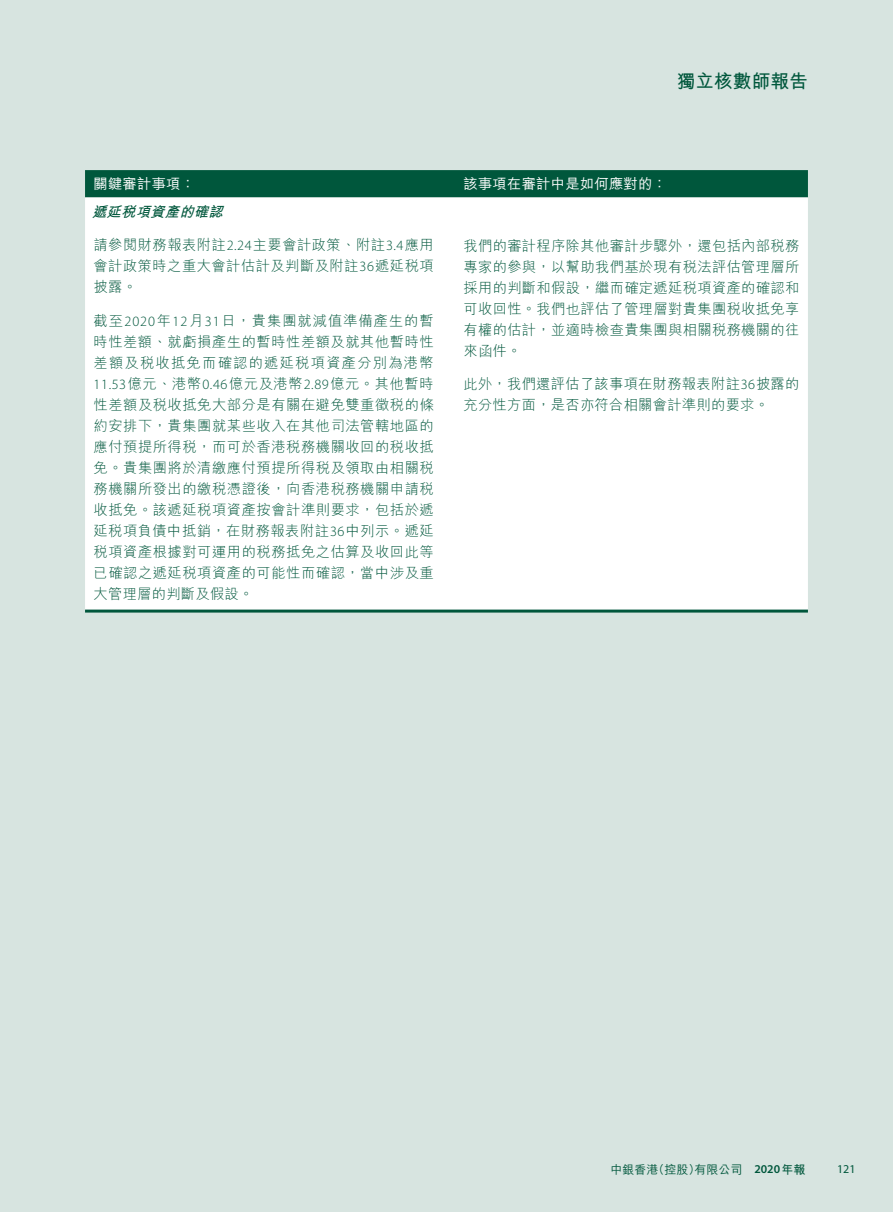
<style>
.page{position:relative;width:893px;height:1212px;background:#d7e4e0}
.page>*{position:absolute;margin:0;border:0;box-sizing:border-box;transform-origin:0 0}
.t1{font:700 18.75px "M Hei HK";color:#00573c}
.t2{font:300 14.25px/21px "M Hei HK";letter-spacing:.025em;color:#00573c;text-align:justify}
.t3{font:500 14.25px "M Hei HK";letter-spacing:.02em;color:#fff}
.t4{font:italic 700 14.25px "M Hei HK";color:#00573c}
.t5{font:500 12px "M Hei HK";color:#00573c}
.t6{font:12px "Myriad Pro";color:#00573c}
.s1{font-family:"Myriad Pro"}
.s2{font-family:"Myriad Pro";font-weight:600}
.s3{font-weight:700}
</style>
<div class="page">
<div style="left:85px;top:170px;width:723px;height:27px;background:#00573c"></div>
<div style="left:85px;top:197px;width:723px;height:412px;background:#fff"></div>
<hr style="left:85px;top:609px;width:370px;height:3px;background:#00573c">
<hr style="left:455px;top:609px;width:353px;height:3px;background:#00573c">
<h1 class="t1" style="left:677px;top:67px;width:133px">獨立核數師報告</h1>
<p class="t3" style="left:94px;top:174px;width:103px">關鍵審計事項：</p>
<p class="t3" style="left:463px;top:174px;width:205px">該事項在審計中是如何應對的：</p>
<p class="t4" style="left:92px;top:201px;width:137px">遞延稅項資產的確認</p>
<p class="t2" style="left:94px;top:234px;width:342px">請參閱財務報表附註<span class="s1">2.24</span>主要會計政策、附註<span class="s1">3.4</span>應用會計政策時之重大會計估計及判斷及附註<span class="s1">36</span>遞延稅項披露。</p>
<p class="t2" style="left:94px;top:310px;width:342px">截至<span class="s1">2020</span>年<span class="s1">12</span>月<span class="s1">31</span>日，貴集團就減值準備產生的暫時性差額、就虧損產生的暫時性差額及就其他暫時性差額及稅收抵免而確認的遞延稅項資產分別為港幣<span class="s1">11.53</span>億元、港幣<span class="s1">0.46</span>億元及港幣<span class="s1">2.89</span>億元。其他暫時性差額及稅收抵免大部分是有關在避免雙重徵稅的條約安排下，貴集團就某些收入在其他司法管轄地區的應付預提所得稅，而可於香港稅務機關收回的稅收抵免。貴集團將於清繳應付預提所得稅及領取由相關稅務機關所發出的繳稅憑證後，向香港稅務機關申請稅收抵免。該遞延稅項資產按會計準則要求，包括於遞延稅項負債中抵銷，在財務報表附註<span class="s1">36</span>中列示。遞延稅項資產根據對可運用的稅務抵免之估算及收回此等已確認之遞延稅項資產的可能性而確認，當中涉及重大管理層的判斷及假設。</p>
<p class="t2" style="left:463px;top:235px;width:337px">我們的審計程序除其他審計步驟外，還包括內部稅務專家的參與，以幫助我們基於現有稅法評估管理層所採用的判斷和假設，繼而確定遞延稅項資產的確認和可收回性。我們也評估了管理層對貴集團稅收抵免享有權的估計，並適時檢查貴集團與相關稅務機關的往來函件。</p>
<p class="t2" style="left:463px;top:373px;width:337px">此外，我們還評估了該事項在財務報表附註<span class="s1">36</span>披露的充分性方面，是否亦符合相關會計準則的要求。</p>
<p class="t5" style="left:610px;top:1160px;width:196px">中銀香港（控股）有限公司 <span class="s2">2020</span><span class="s3">年報</span></p>
<p class="t6" style="left:837px;top:1161px;width:20px">121</p>
</div>
